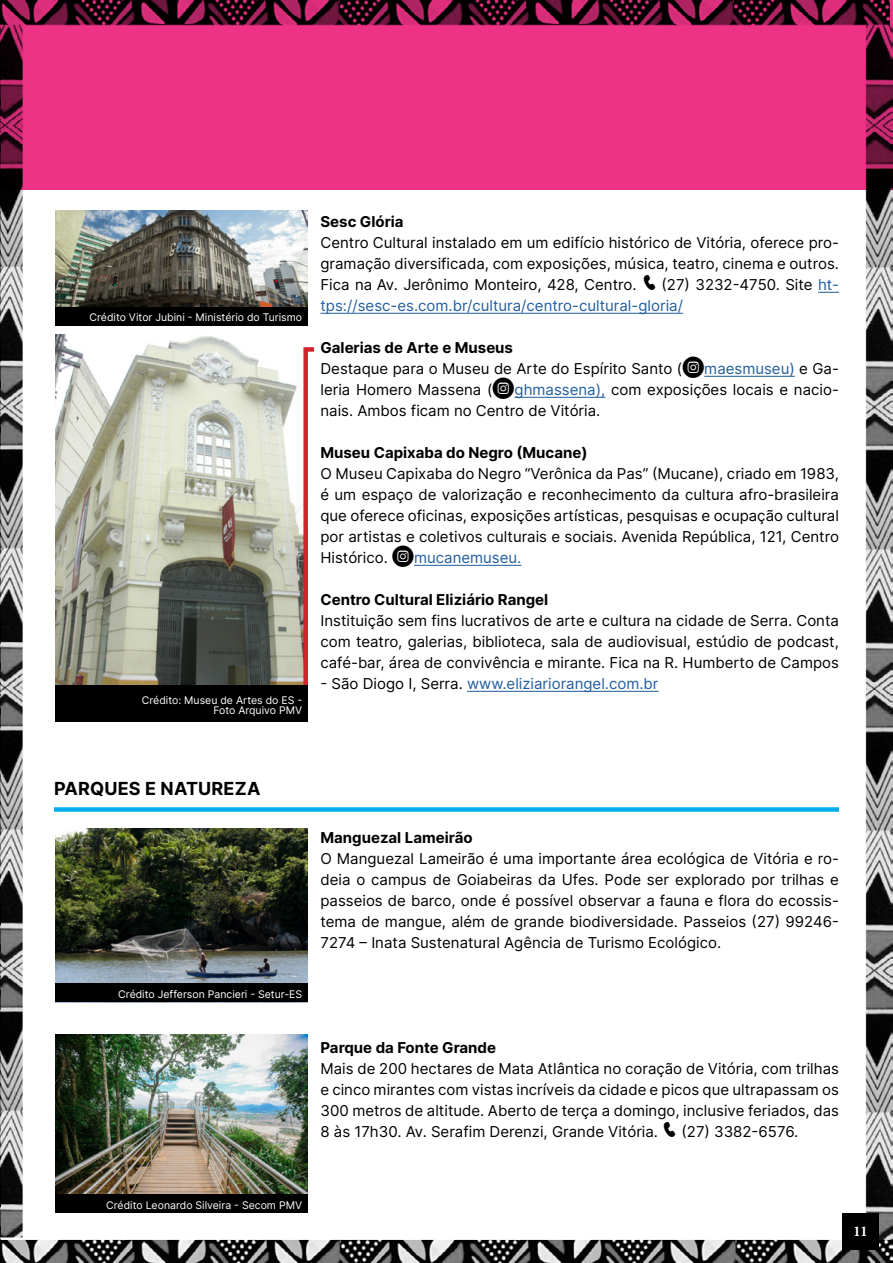
<style>
.page{position:relative;width:893px;height:1263px;background:#fff}
.page>*{position:absolute;margin:0;border:0;box-sizing:border-box;transform-origin:0 0}
.t1{font:700 18px "Inter";letter-spacing:.01em;color:#000}
.t2{font:15px/21px "Inter";color:#000;text-align:justify}
.t3{font:15px/21px "Inter";color:#215e9e}
.t4{font:700 15px "Inter";color:#000}
.t5{font:15px "Minion Pro Bold Cn Capt";color:#fff}
.t6{font:10.5px/10.5px "Inter";color:#fff;text-align:right}
.s1{color:#000}
.s2{font-weight:700}
.s3{font-family:"Social Media Circled";font-size:21px}
.s4{color:#215e9e}
</style>
<div class="page">
<img style="left:0;top:0;width:893px;height:1263px">
<div style="left:842px;top:1213px;width:37px;height:36px;background:#000"></div>
<svg style="left:644px;top:275px;width:11px;height:15px"></svg>
<svg style="left:664px;top:1121px;width:11px;height:16px"></svg>
<p class="t6" style="left:90px;top:312px;width:214px">Crédito Vitor Jubini - Ministério do Turismo</p>
<p class="t6" style="left:142px;top:694px;width:162px">Crédito: Museu de Artes do ES -<br>Foto Arquivo PMV</p>
<p class="t4" style="left:320px;top:210px;width:85px">Sesc Glória</p>
<p class="t2" style="left:320px;top:231px;width:520px">Centro Cultural instalado em um edifício histórico de Vitória, oferece pro&shy;gramação diversificada, com exposições, música, teatro, cinema e outros.<br>Fica na Av. Jerônimo Monteiro, 428, Centro.</p>
<p class="t3" style="left:320px;top:273px;width:520px;text-indent:341px"><span class="s1">(27) 3232-4750. Site</span> ht&shy;tps://sesc-es.com.br/cultura/centro-cultural-gloria/</p>
<p class="t2" style="left:320px;top:336px;width:520px;text-align:left"><span class="s2">Galerias de Arte e Museus<br></span>Destaque para o Museu de Arte do Espírito Santo (<span class="s3">Q</span><span class="s4">maesmuseu)</span> e Ga&shy;leria Homero Massena (<span class="s3">Q</span><span class="s4">ghmassena),</span> com exposições locais e nacio&shy;nais. Ambos ficam no Centro de Vitória.</p>
<p class="t4" style="left:320px;top:441px;width:269px">Museu Capixaba do Negro (Mucane)</p>
<p class="t2" style="left:320px;top:462px;width:520px">O Museu Capixaba do Negro “Verônica da Pas” (Mucane), criado em 1983, é um espaço de valorização e reconhecimento da cultura afro-brasileira que oferece oficinas, exposições artísticas, pesquisas e ocupação cultural por artistas e coletivos culturais e sociais. Avenida República, 121, Centro Histórico. <span class="s3">Q</span><span class="s4">mucanemuseu.</span></p>
<p class="t4" style="left:320px;top:588px;width:229px">Centro Cultural Eliziário Rangel</p>
<p class="t2" style="left:320px;top:609px;width:520px">Instituição sem fins lucrativos de arte e cultura na cidade de Serra. Conta com teatro, galerias, biblioteca, sala de audiovisual, estúdio de podcast, café-bar, área de convivência e mirante. Fica na R. Humberto de Campos</p>
<p class="t3" style="left:320px;top:672px;width:339px"><span class="s1">- São Diogo I, Serra.</span> www.eliziariorangel.com.br</p>
<p class="t1" style="left:54px;top:775px;width:208px">PARQUES E NATUREZA</p>
<p class="t6" style="left:118px;top:989px;width:185px">Crédito Jefferson Pancieri - Setur-ES</p>
<p class="t4" style="left:320px;top:826px;width:154px">Manguezal Lameirão</p>
<p class="t2" style="left:320px;top:847px;width:520px">O Manguezal Lameirão é uma importante área ecológica de Vitória e ro&shy;deia o campus de Goiabeiras da Ufes. Pode ser explorado por trilhas e passeios de barco, onde é possível observar a fauna e flora do ecossis&shy;tema de mangue, além de grande biodiversidade. Passeios (27) 99246- 7274 – Inata Sustenatural Agência de Turismo Ecológico.</p>
<p class="t4" style="left:320px;top:1036px;width:177px">Parque da Fonte Grande</p>
<p class="t2" style="left:320px;top:1057px;width:520px">Mais de 200 hectares de Mata Atlântica no coração de Vitória, com trilhas e cinco mirantes com vistas incríveis da cidade e picos que ultrapassam os 300 metros de altitude. Aberto de terça a domingo, inclusive feriados, das 8 às 17h30. Av. Serafim Derenzi, Grande Vitória.</p>
<p class="t2" style="left:681px;top:1120px;width:118px">(27) 3382-6576.</p>
<p class="t6" style="left:106px;top:1199px;width:197px">Crédito Leonardo Silveira - Secom PMV</p>
<p class="t5" style="left:853px;top:1221px;width:16px">11</p>
</div>
